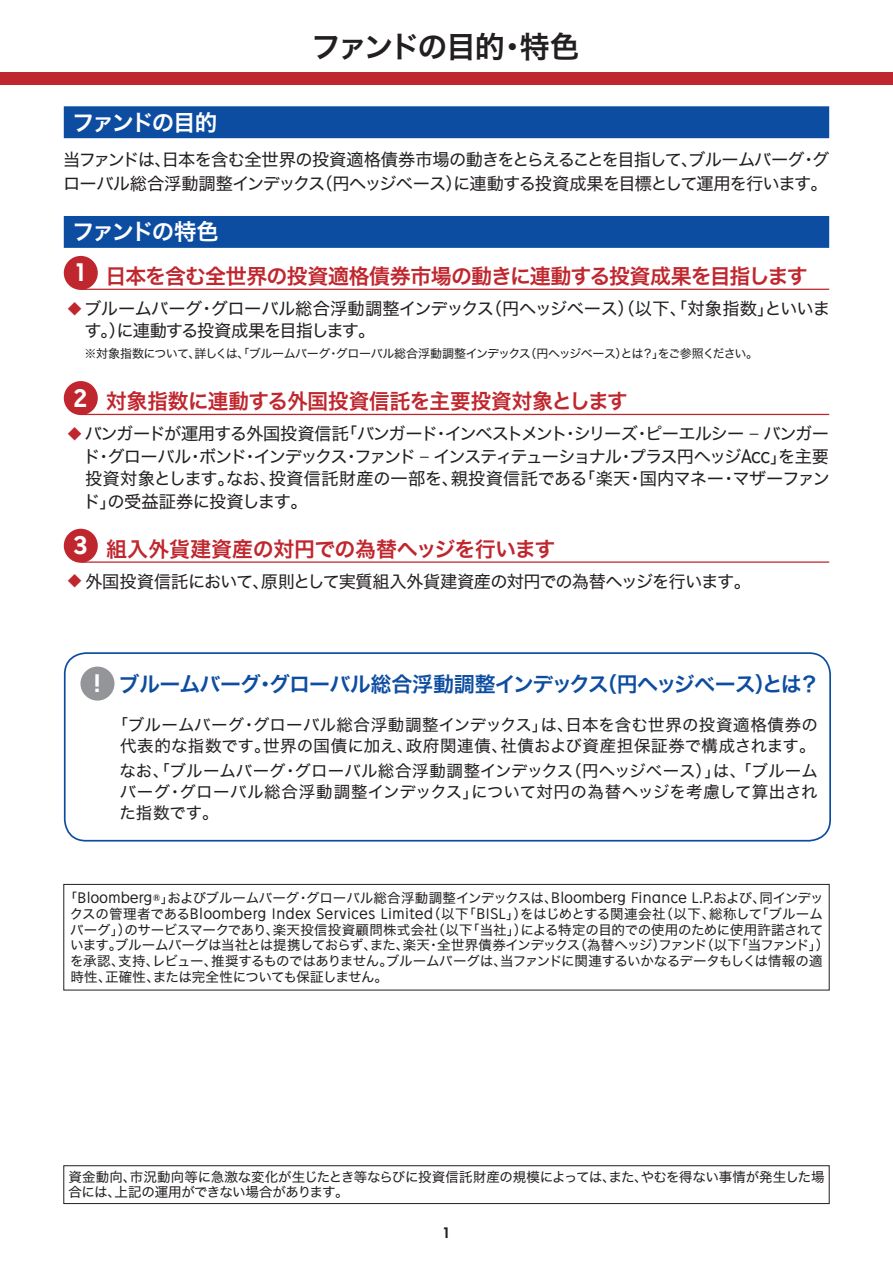
<style>
.page{position:relative;width:893px;height:1263px;background:#fff}
.page>*{position:absolute;margin:0;border:0;box-sizing:border-box;transform-origin:0 0}
.t1{font:30px "Hira Kaku Std N W6";letter-spacing:-.085em;color:#231f20}
.t2{font:22.5px "Hira Kaku Std N W6";letter-spacing:-.1em;color:#fff}
.t3{font:22.5px "Rakuten Global B";color:#fff}
.t4{font:21px "Hira Kaku Std N W6";letter-spacing:-.025em;color:#c0262d}
.t5{font:21px "Hira Kaku Std N W6";letter-spacing:-.04em;color:#0d4da1}
.t6{font:21px "Hira Kaku Std N W6";color:#c0262d}
.t7{font:17.25px/22.5px "Hira Kaku Std N W4";letter-spacing:-.04em;color:#231f20}
.t8{font:16.5px/21px "Hira Kaku Std N W4";letter-spacing:.015em;color:#231f20;text-align:center}
.t9{font:13.5px/15.8px "Hira Kaku Std N W4";letter-spacing:-.02em;color:#231f20}
.t10{font:13.5px "Rakuten Global B";color:#231f20}
.t11{font:12px "Hira Kaku Std N W4";letter-spacing:-.04em;color:#231f20}
.s1{font-size:13.8px;color:#c0262d}
.s2{font-family:"Rakuten Global R"}
</style>
<div class="page">
<div style="left:0;top:72px;width:893px;height:13px;background:#c0262d"></div>
<div style="left:64px;top:107px;width:764px;height:31px;background:#0d4da1"></div>
<div style="left:64px;top:106px;width:765px;height:32px;border:1px solid #0d4da1"></div>
<div style="left:64px;top:217px;width:764px;height:30px;background:#0d4da1"></div>
<div style="left:64px;top:216px;width:765px;height:32px;border:1px solid #0d4da1"></div>
<hr style="left:81px;top:289px;width:748px;height:1px;background:#c0262d">
<hr style="left:81px;top:414px;width:748px;height:1px;background:#c0262d">
<hr style="left:81px;top:561px;width:748px;height:2px;background:#c0262d">
<div style="left:64px;top:256px;width:34px;height:34px;background:#c0262d;border-radius:50%"></div>
<div style="left:64px;top:381px;width:34px;height:34px;background:#c0262d;border-radius:50%"></div>
<div style="left:64px;top:529px;width:34px;height:34px;background:#c0262d;border-radius:50%"></div>
<div style="left:63px;top:884px;width:766px;height:106px;border:1px solid #231f20"></div>
<div style="left:64px;top:652px;width:767px;height:189px;border:2px solid #0d4da1;border-radius:21px"></div>
<div style="left:80px;top:666px;width:34px;height:35px;background:#939598;border-radius:50%"></div>
<div style="left:63px;top:1165px;width:766px;height:39px;border:1px solid #231f20"></div>
<h2 class="t2" style="left:72px;top:105px;width:147px">ファンドの目的</h2>
<h1 class="t1" style="left:311px;top:24px;width:270px">ファンドの目的・特色</h1>
<p class="t7" style="left:63px;top:148px;width:768px;line-height:24px">当ファンドは、日本を含む全世界の投資適格債券市場の動きをとらえることを目指して、ブルームバーグ・グローバル総合浮動調整インデックス（円ヘッジベース）に連動する投資成果を目標として運用を行います。</p>
<h2 class="t2" style="left:72px;top:215px;width:148px">ファンドの特色</h2>
<h2 class="t3" style="left:74px;top:257px;width:15px">1</h2>
<h3 class="t4" style="left:106px;top:260px;width:704px">日本を含む全世界の投資適格債券市場の動きに連動する投資成果を目指します</h3>
<p class="t7" style="left:84px;top:297px;width:747px;text-indent:-16px"><span class="s1">◆</span> ブルームバーグ・グローバル総合浮動調整インデックス（円ヘッジベース）（以下、「対象指数」といいます。）に連動する投資成果を目指します。</p>
<p class="t11" style="left:85px;top:345px;width:675px">※対象指数について、詳しくは、「ブルームバーグ・グローバル総合浮動調整インデックス（円ヘッジベース）とは？｣をご参照ください。</p>
<h3 class="t6" style="left:106px;top:385px;width:523px">対象指数に連動する外国投資信託を主要投資対象とします</h3>
<p class="t7" style="left:83px;top:422px;width:748px;text-align:justify;text-indent:-15px"><span class="s1">◆</span> バンガードが運用する外国投資信託｢バンガード・インベストメント・シリーズ・ピーエルシー <span class="s2">–</span> バンガード・グローバル・ボンド・インデックス・ファンド <span class="s2">–</span> インスティテューショナル・プラス円ヘッジ<span class="s2">Acc</span>｣を主要投資対象とします。なお、投資信託財産の一部を、親投資信託である「楽天・国内マネー・マザーファンド」の受益証券に投資します。</p>
<h3 class="t4" style="left:106px;top:533px;width:451px">組入外貨建資産の対円での為替ヘッジを行います</h3>
<p class="t7" style="left:68px;top:570px;width:684px"><span class="s1">◆</span> 外国投資信託において、原則として実質組入外貨建資産の対円での為替ヘッジを行います。</p>
<h2 class="t3" style="left:74px;top:382px;width:15px">2</h2>
<h2 class="t3" style="left:74px;top:530px;width:15px">3</h2>
<h2 class="t3" style="left:93px;top:668px;width:10px">!</h2>
<h3 class="t5" style="left:119px;top:668px;width:703px">ブルームバーグ・グローバル総合浮動調整インデックス（円ヘッジベース）とは？</h3>
<p class="t8" style="left:112px;top:714px;width:708px">「ブルームバーグ・グローバル総合浮動調整インデックス」は、日本を含む世界の投資適格債券の代表的な指数です。世界の国債に加え、政府関連債、社債および資産担保証券で構成されます。</p>
<p class="t8" style="left:119px;top:761px;width:700px;text-align:justify">なお、「ブルームバーグ・グローバル総合浮動調整インデックス（円ヘッジベース）」は、「ブルームバーグ・グローバル総合浮動調整インデックス」について対円の為替ヘッジを考慮して算出された指数です。</p>
<p class="t9" style="left:70px;top:890px;width:761px;text-indent:-6px">「<span class="s2">Bloomberg</span>®」およびブルームバーグ・グローバル総合浮動調整インデックスは、<span class="s2">Bloomberg Finance L.P.</span>および、同インデックスの管理者である<span class="s2">Bloomberg Index Services Limited</span>（以下「<span class="s2">BISL</span>」）をはじめとする関連会社（以下、総称して「ブルームバーグ」）のサービスマークであり、楽天投信投資顧問株式会社（以下「当社」）による特定の目的での使用のために使用許諾されています。ブルームバーグは当社とは提携しておらず、また、楽天・全世界債券インデックス（為替ヘッジ）ファンド（以下「当ファンド」）を承認、支持、レビュー、推奨するものではありません。ブルームバーグは、当ファンドに関連するいかなるデータもしくは情報の適時性、正確性、または完全性についても保証しません。</p>
<p class="t9" style="left:68px;top:1169px;width:758px;line-height:15px">資金動向、市況動向等に急激な変化が生じたとき等ならびに投資信託財産の規模によっては、また、やむを得ない事情が発生した場合には、上記の運用ができない場合があります。</p>
<p class="t10" style="left:442px;top:1224px;width:10px">1</p>
</div>
